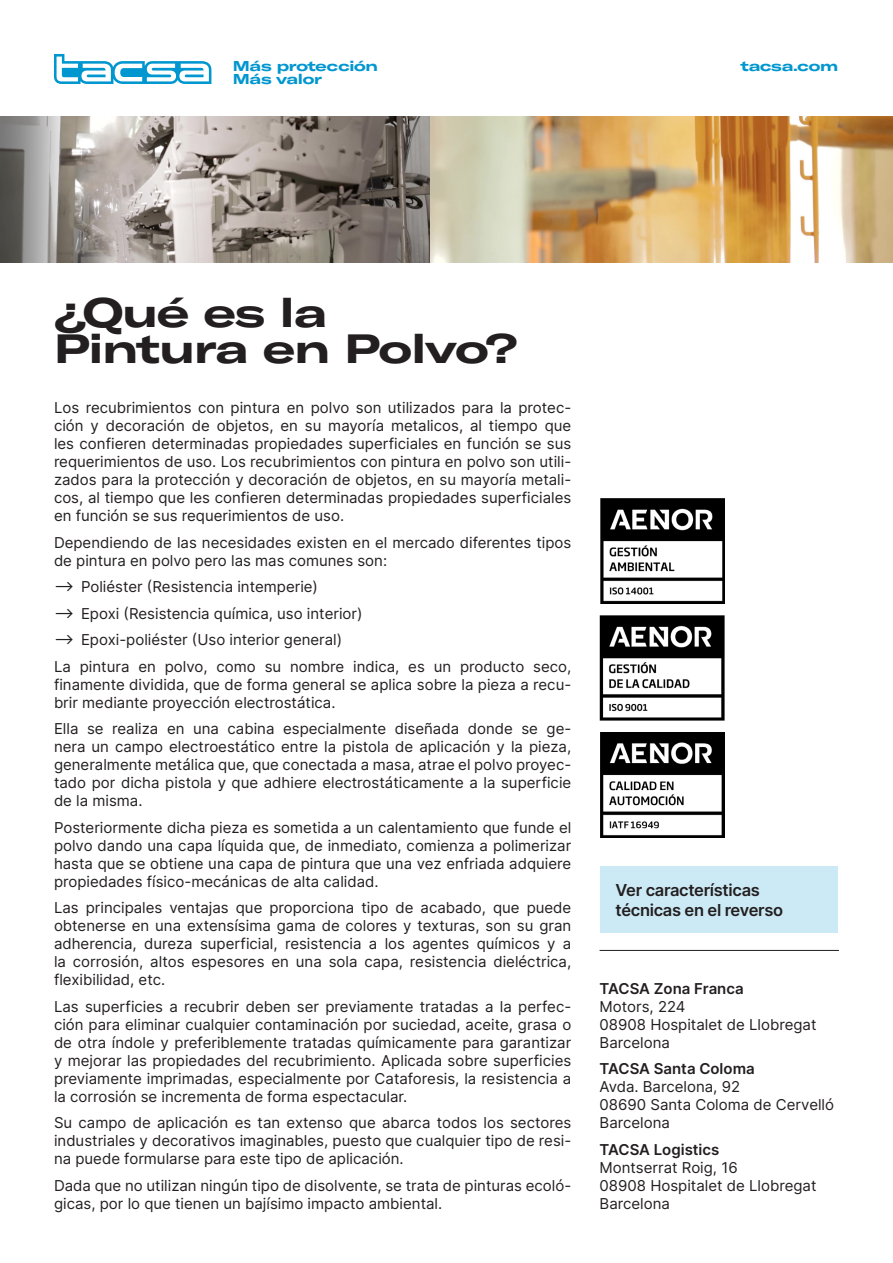
<style>
.page{position:relative;width:893px;height:1263px;background:#fff}
.page>*{position:absolute;margin:0;border:0;box-sizing:border-box;transform-origin:0 0}
.t1{font:700 expanded 40.35px/36.3px "GT America";letter-spacing:-.02em;color:#231f20}
.t2{font:600 16.5px "Inter";letter-spacing:-.02em;color:#231f20}
.t3{font:15px/18px "Inter";color:#231f20;text-align:justify}
.t4{font:700 expanded 14.1px "GT America";letter-spacing:-.02em;color:#0096cf}
.s1{font-weight:600}
</style>
<div class="page">
<img style="left:0;top:117px;width:430px;height:145px">
<img style="left:430px;top:117px;width:463px;height:145px">
<hr style="left:600px;top:950px;width:239px;height:1px;background:#231f20">
<div style="left:600px;top:866px;width:238px;height:67px;background:#cceaf5"></div>
<svg style="left:54px;top:54px;width:157px;height:30px"></svg>
<img style="left:600px;top:498px;width:125px;height:106px">
<img style="left:600px;top:615px;width:125px;height:105px">
<img style="left:600px;top:733px;width:125px;height:105px">
<p class="t4" style="left:233px;top:57px;width:147px">Más protección</p>
<p class="t4" style="left:233px;top:70px;width:91px">Más valor</p>
<p class="t4" style="left:741px;top:57px;width:99px">tacsa.com</p>
<p class="t1" style="left:54px;top:294px;width:465px">¿Qué es la<br>Pintura en Polvo?</p>
<p class="t3" style="left:54px;top:399px;width:519px">Los recubrimientos con pintura en polvo son utilizados para la protec&shy;ción y decoración de objetos, en su mayoría metalicos, al tiempo que les confieren determinadas propiedades superficiales en función se sus requerimientos de uso. Los recubrimientos con pintura en polvo son utili&shy;zados para la protección y decoración de objetos, en su mayoría metali&shy;cos, al tiempo que les confieren determinadas propiedades superficiales en función se sus requerimientos de uso.</p>
<p class="t3" style="left:54px;top:533px;width:519px">Dependiendo de las necesidades existen en el mercado diferentes tipos de pintura en polvo pero las mas comunes son:</p>
<p class="t3" style="left:54px;top:578px;width:266px">ۅ Poliéster (Resistencia intemperie)</p>
<p class="t3" style="left:54px;top:604px;width:310px">ۅ Epoxi (Resistencia química, uso interior)</p>
<p class="t3" style="left:54px;top:631px;width:290px">ۅ Epoxi-poliéster (Uso interior general)</p>
<p class="t3" style="left:54px;top:657px;width:519px">La pintura en polvo, como su nombre indica, es un producto seco, finamente dividida, que de forma general se aplica sobre la pieza a recu&shy;brir mediante proyección electrostática.</p>
<p class="t3" style="left:54px;top:720px;width:519px">Ella se realiza en una cabina especialmente diseñada donde se ge&shy;nera un campo electroestático entre la pistola de aplicación y la pieza, generalmente metálica que, que conectada a masa, atrae el polvo proyec&shy;tado por dicha pistola y que adhiere electrostáticamente a la superficie de la misma.</p>
<p class="t3" style="left:54px;top:818px;width:519px">Posteriormente dicha pieza es sometida a un calentamiento que funde el polvo dando una capa líquida que, de inmediato, comienza a polimerizar hasta que se obtiene una capa de pintura que una vez enfriada adquiere propiedades físico-mecánicas de alta calidad.</p>
<p class="t3" style="left:54px;top:899px;width:519px">Las principales ventajas que proporciona tipo de acabado, que puede obtenerse en una extensísima gama de colores y texturas, son su gran adherencia, dureza superficial, resistencia a los agentes químicos y a la corrosión, altos espesores en una sola capa, resistencia dieléctrica, flexibilidad, etc.</p>
<p class="t3" style="left:54px;top:997px;width:519px">Las superficies a recubrir deben ser previamente tratadas a la perfec&shy;ción para eliminar cualquier contaminación por suciedad, aceite, grasa o de otra índole y preferiblemente tratadas químicamente para garantizar y mejorar las propiedades del recubrimiento. Aplicada sobre superficies previamente imprimadas, especialmente por Cataforesis, la resistencia a la corrosión se incrementa de forma espectacular.</p>
<p class="t3" style="left:54px;top:1114px;width:519px">Su campo de aplicación es tan extenso que abarca todos los sectores industriales y decorativos imaginables, puesto que cualquier tipo de resi&shy;na puede formularse para este tipo de aplicación.</p>
<p class="t3" style="left:54px;top:1176px;width:517px">Dada que no utilizan ningún tipo de disolvente, se trata de pinturas ecoló&shy;gicas, por lo que tienen un bajísimo impacto ambiental.</p>
<p class="t2" style="left:616px;top:878px;width:146px">Ver características</p>
<p class="t2" style="left:616px;top:898px;width:169px">técnicas en el reverso</p>
<p class="t3" style="left:600px;top:979px;width:218px;text-align:left"><span class="s1">TACSA Zona Franca<br></span>Motors, 224<br>08908 Hospitalet de Llobregat<br>Barcelona</p>
<p class="t3" style="left:600px;top:1060px;width:236px;text-align:left"><span class="s1">TACSA Santa Coloma<br></span>Avda. Barcelona, 92<br>08690 Santa Coloma de Cervelló<br>Barcelona</p>
<p class="t3" style="left:600px;top:1140px;width:218px;text-align:left"><span class="s1">TACSA Logistics<br></span>Montserrat Roig, 16<br>08908 Hospitalet de Llobregat<br>Barcelona</p>
</div>
